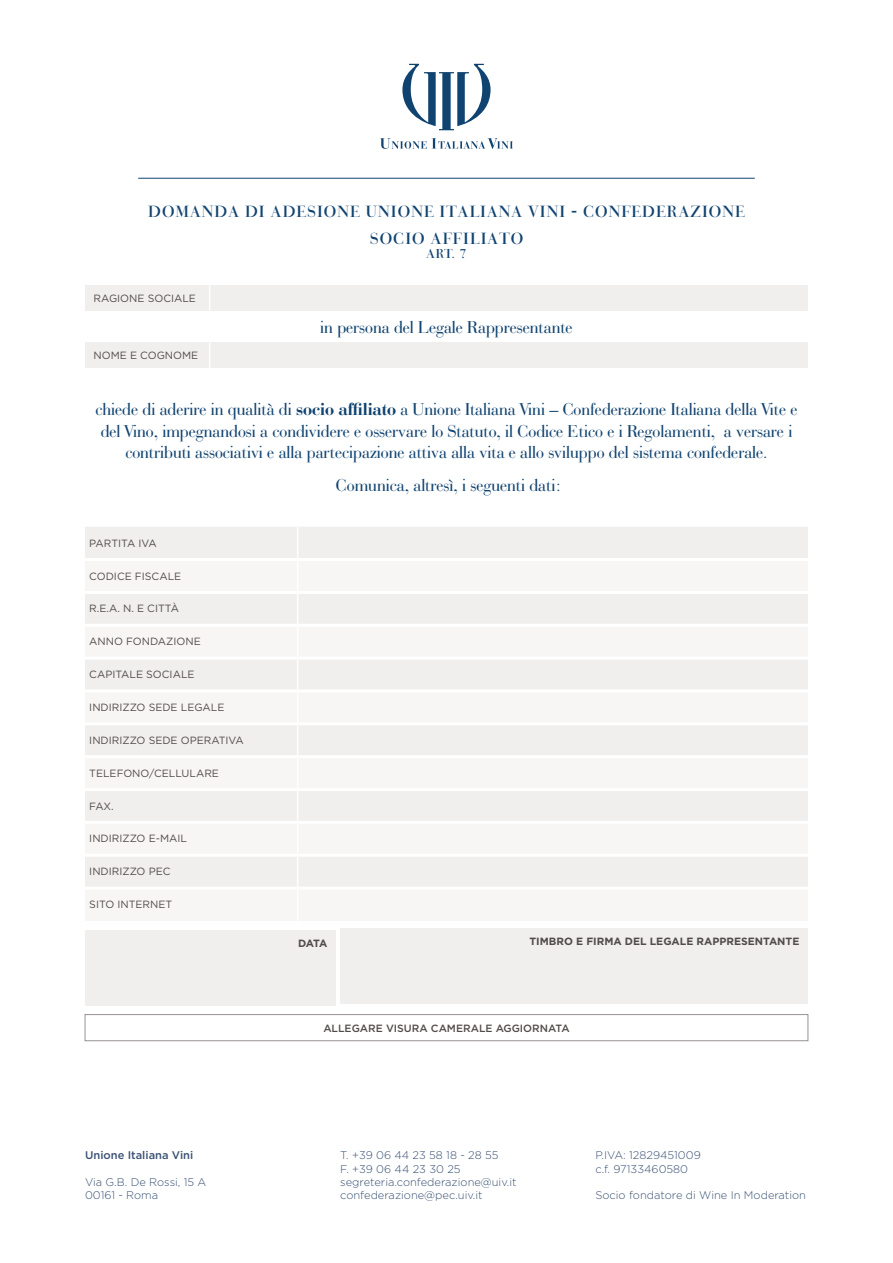
<style>
.page{position:relative;width:893px;height:1263px;background:#fff}
.page>*{position:absolute;margin:0;border:0;box-sizing:border-box;transform-origin:0 0}
.t1{font:18px/21.6px "Bauer Bodoni BT";color:#104370;text-align:center}
.t2{font:15px "Bauer Bodoni BT Titling";letter-spacing:.03em;color:#104370}
.t3{font:12px "Bauer Bodoni BT Titling";color:#104370}
.t4{font:300 11.1px/13.4px "Gotham";color:#385072}
.t5{font:500 11.1px "Gotham";color:#385072}
.t6{font:10.5px "Gotham";color:#514b49}
.t7{font:700 10.5px "Gotham";color:#514b49}
.t8{font:500 10.5px "Gotham";color:#514b49}
.s1{font-weight:700}
</style>
<div class="page">
<svg style="left:380px;top:64px;width:133px;height:85px"></svg>
<div style="left:85px;top:527px;width:723px;height:31px;background:#f0efee"></div>
<div style="left:85px;top:594px;width:723px;height:292px;background:#f0efee"></div>
<hr style="left:297px;top:527px;width:1px;height:31px;background:#fff">
<hr style="left:297px;top:594px;width:1px;height:30px;background:#fff">
<hr style="left:297px;top:627px;width:1px;height:30px;background:#fff">
<svg style="left:297px;top:660px;width:1px;height:29px"></svg>
<hr style="left:297px;top:692px;width:1px;height:30px;background:#fff">
<hr style="left:297px;top:725px;width:1px;height:30px;background:#fff">
<hr style="left:297px;top:758px;width:1px;height:30px;background:#fff">
<hr style="left:297px;top:791px;width:1px;height:30px;background:#fff">
<hr style="left:297px;top:824px;width:1px;height:30px;background:#fff">
<svg style="left:297px;top:857px;width:1px;height:29px"></svg>
<hr style="left:298px;top:624px;width:510px;height:3px;background:#fff">
<hr style="left:298px;top:657px;width:510px;height:3px;background:#fff">
<hr style="left:298px;top:689px;width:510px;height:3px;background:#fff">
<hr style="left:298px;top:722px;width:510px;height:3px;background:#fff">
<hr style="left:298px;top:755px;width:510px;height:3px;background:#fff">
<hr style="left:298px;top:788px;width:510px;height:3px;background:#fff">
<hr style="left:298px;top:821px;width:510px;height:3px;background:#fff">
<hr style="left:298px;top:854px;width:510px;height:3px;background:#fff">
<hr style="left:85px;top:624px;width:213px;height:3px;background:#fff">
<hr style="left:85px;top:657px;width:213px;height:3px;background:#fff">
<hr style="left:85px;top:689px;width:213px;height:3px;background:#fff">
<hr style="left:85px;top:722px;width:213px;height:3px;background:#fff">
<hr style="left:85px;top:755px;width:213px;height:3px;background:#fff">
<hr style="left:85px;top:788px;width:213px;height:3px;background:#fff">
<hr style="left:85px;top:821px;width:213px;height:3px;background:#fff">
<hr style="left:85px;top:854px;width:213px;height:3px;background:#fff">
<hr style="left:138px;top:178px;width:617px;height:1px;background:#104370">
<div style="left:85px;top:285px;width:723px;height:26px;background:#f0efee"></div>
<div style="left:85px;top:342px;width:723px;height:26px;background:#f0efee"></div>
<svg style="left:209px;top:285px;width:1px;height:25px"></svg>
<svg style="left:209px;top:343px;width:1px;height:25px"></svg>
<div style="left:340px;top:928px;width:468px;height:76px;background:#f0efee"></div>
<div style="left:85px;top:930px;width:251px;height:75px;background:#f0efee"></div>
<div style="left:85px;top:1014px;width:723px;height:27px;border:1px solid #989392"></div>
<p class="t2" style="left:148px;top:202px;width:599px">DOMANDA DI ADESIONE UNIONE ITALIANA VINI - CONFEDERAZIONE</p>
<p class="t6" style="left:94px;top:292px;width:104px">RAGIONE SOCIALE</p>
<p class="t6" style="left:94px;top:349px;width:106px">NOME E COGNOME</p>
<p class="t2" style="left:369px;top:229px;width:156px">SOCIO AFFILIATO</p>
<p class="t3" style="left:426px;top:247px;width:42px">art. 7</p>
<p class="t1" style="left:320px;top:316px;width:254px">in persona del Legale Rappresentante</p>
<p class="t1" style="left:95px;top:398px;width:704px">chiede di aderire in qualità di <span class="s1">socio affiliato</span> a Unione Italiana Vini – Confederazione Italiana della Vite e del Vino, impegnandosi a condividere e osservare lo Statuto, il Codice Etico e i Regolamenti, a versare i contributi associativi e alla partecipazione attiva alla vita e allo sviluppo del sistema confederale.</p>
<p class="t1" style="left:336px;top:474px;width:227px">Comunica, altresì, i seguenti dati:</p>
<p class="t6" style="left:89px;top:536px;width:68px">PARTITA I VA</p>
<p class="t6" style="left:89px;top:569px;width:93px">CODICE FISCALE</p>
<p class="t6" style="left:89px;top:602px;width:91px">R.E.A. N. E CITTÀ</p>
<p class="t6" style="left:89px;top:635px;width:113px">ANNO FONDAZIONE</p>
<p class="t6" style="left:89px;top:668px;width:107px">CAPITALE SOCIALE</p>
<p class="t6" style="left:89px;top:700px;width:137px">I NDIRIZZO SEDE LEGALE</p>
<p class="t6" style="left:89px;top:733px;width:156px">I NDIRIZZO SEDE OPERATIVA</p>
<p class="t6" style="left:89px;top:766px;width:131px">TELEFONO/CELLULARE</p>
<p class="t6" style="left:89px;top:799px;width:26px">FAX.</p>
<p class="t6" style="left:89px;top:832px;width:99px">I NDIRIZZO E-MAIL</p>
<p class="t6" style="left:89px;top:865px;width:83px">I NDIRIZZO PEC</p>
<p class="t6" style="left:89px;top:898px;width:85px">SITO INTERNET</p>
<p class="t5" style="left:85px;top:1148px;width:110px">UNIONE ITALIANA VINI</p>
<p class="t4" style="left:85px;top:1175px;width:123px">Via G.B. De Rossi, 15 A<br>00161 - Roma</p>
<p class="t7" style="left:298px;top:936px;width:31px">DATA</p>
<p class="t7" style="left:529px;top:934px;width:271px">TIMBRO E FIRMA DEL LEGALE RAPPRESENTANTE</p>
<p class="t8" style="left:323px;top:1021px;width:246px">ALLEGARE VISURA CAMERALE AGGIORNATA</p>
<p class="t4" style="left:340px;top:1148px;width:178px">T. +39 06 44 23 58 18 - 28 55<br>F. +39 06 44 23 30 25 segreteria.confederazione@uiv.it confederazione@pec.uiv.it</p>
<p class="t4" style="left:595px;top:1148px;width:107px">P.IVA: 12829451009 c.f. 97133460580</p>
<p class="t4" style="left:595px;top:1188px;width:212px">Socio fondatore di Wine In Moderation</p>
</div>
